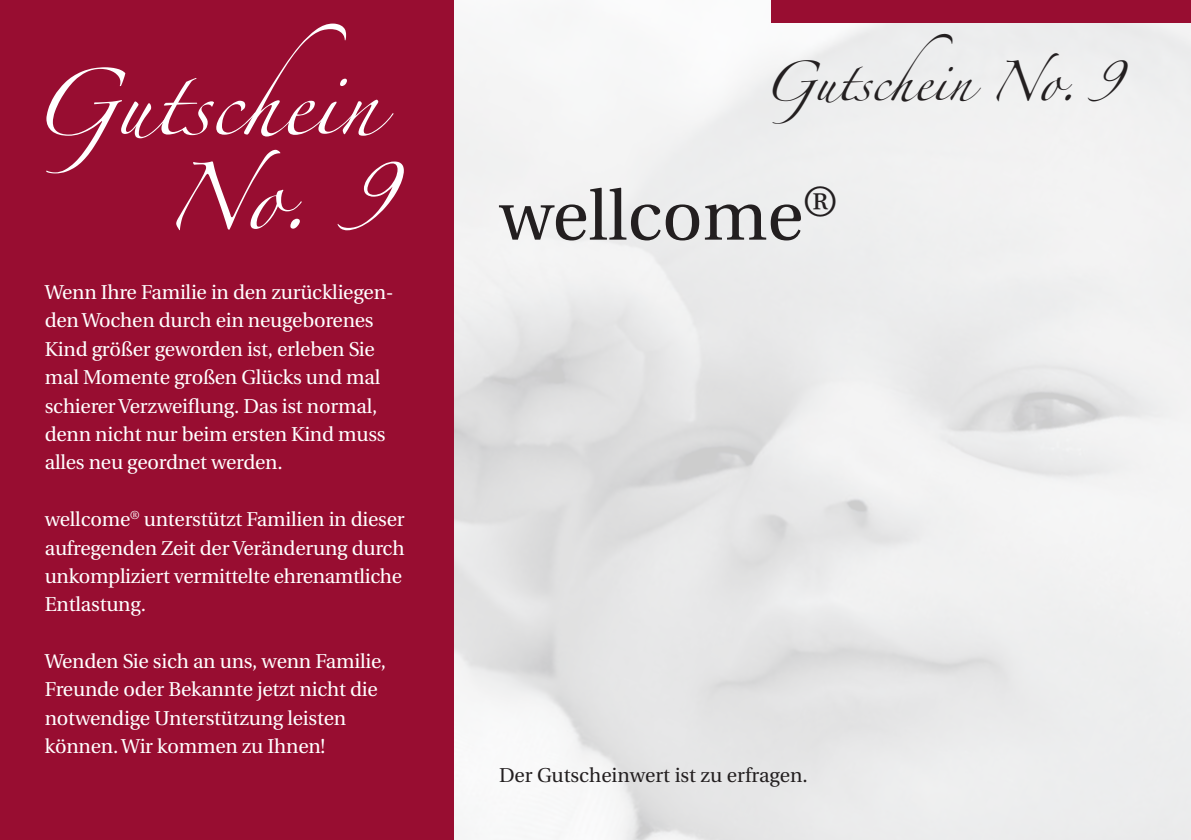
<style>
.page{position:relative;width:1191px;height:840px;background:#fff}
.page>*{position:absolute;margin:0;border:0;box-sizing:border-box;transform-origin:0 0}
.t1{font:70px "Utopia";color:#231f20}
.t2{font:60px "Zapfino";color:#fff}
.t3{font:36px "Zapfino";color:#231f20}
.t4{font:20px/28.4px "Utopia";letter-spacing:-.01em;color:#fff}
.t5{font:20px "Utopia";color:#231f20}
</style>
<div class="page">
<div style="left:0;top:0;width:454px;height:839px;background:#980d31"></div>
<div style="left:771px;top:0;width:420px;height:23px;background:#980d31"></div>
<p class="t2" style="left:30px;top:78px;width:349px">Gutschein</p>
<p class="t3" style="left:763px;top:67px;width:360px">Gutschein No. 9</p>
<p class="t2" style="left:164px;top:172px;width:230px">No . 9</p>
<p class="t1" style="left:499px;top:177px;width:340px">wellcome<sup>®</sup></p>
<p class="t4" style="left:45px;top:278px;width:350px">Wenn Ihre Familie in den zurückliegen&shy;den Wochen durch ein neugeborenes Kind größer geworden ist, erleben Sie mal Momente großen Glücks und mal schierer Verzweiflung. Das ist normal, denn nicht nur beim ersten Kind muss alles neu geordnet werden.</p>
<p class="t4" style="left:45px;top:505px;width:361px">wellcome<sup>®</sup> unterstützt Familien in dieser aufregenden Zeit der Veränderung durch unkompliziert vermittelte ehrenamtliche Entlastung.</p>
<p class="t4" style="left:45px;top:647px;width:343px">Wenden Sie sich an uns, wenn Familie, Freunde oder Bekannte jetzt nicht die notwendige Unterstützung leisten können. Wir kommen zu Ihnen!</p>
<p class="t5" style="left:499px;top:763px;width:310px">Der Gutscheinwert ist zu erfragen.</p>
</div>
